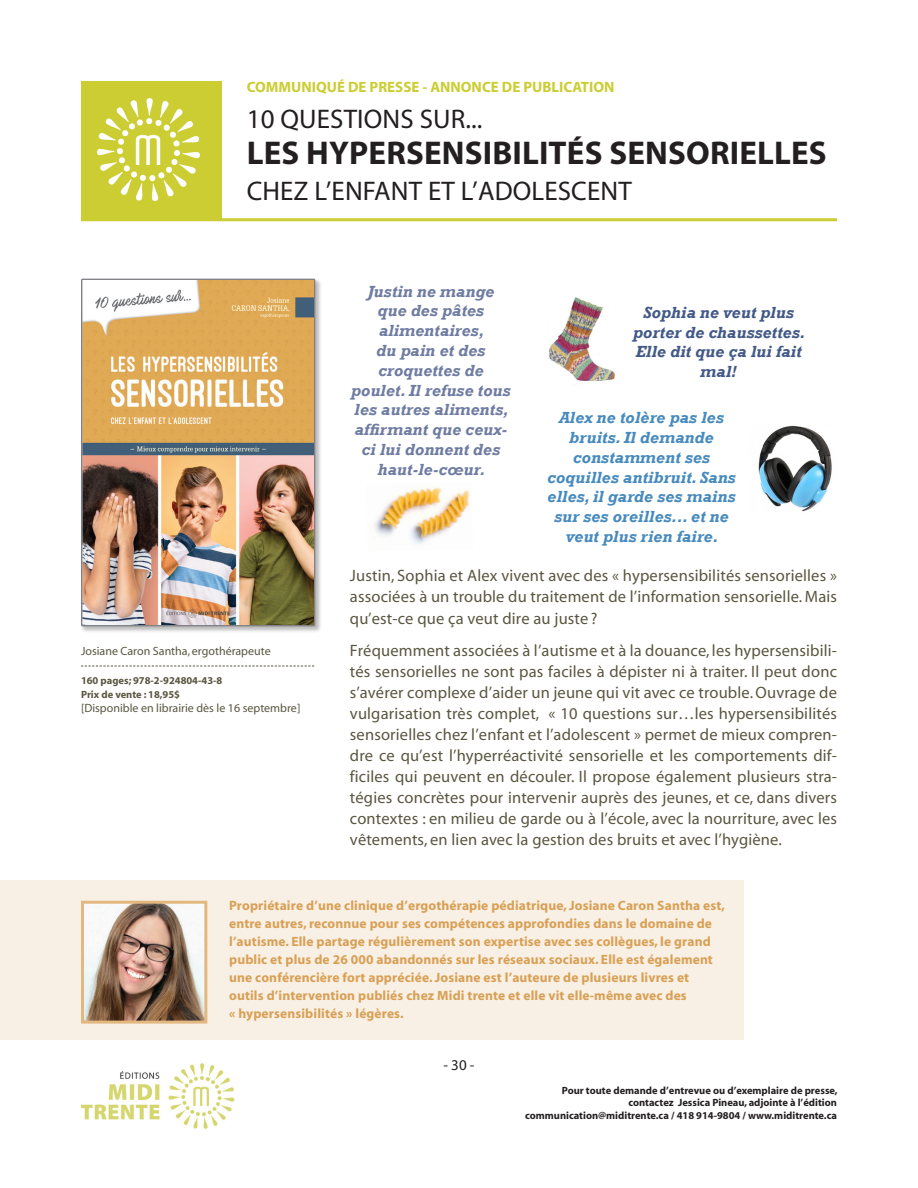
<style>
.page{position:relative;width:918px;height:1188px;background:#fff}
.page>*{position:absolute;margin:0;border:0;box-sizing:border-box;transform-origin:0 0}
.t1{font:700 33px "Myriad";letter-spacing:.005em;color:#231f20}
.t2{font:27px "Myriad";letter-spacing:.005em;color:#231f20}
.t3{font:16.5px/21px "Myriad";letter-spacing:.01em;color:#5b5641;text-align:justify}
.t4{font:italic 700 16.5px/19.8px "Rockwell";color:#6f7ca2;text-align:center}
.t5{font:italic 700 16.5px/19.8px "Rockwell";color:#478abd;text-align:center}
.t6{font:italic 700 16.5px/19.8px "Rockwell";color:#435987;text-align:center}
.t7{font:700 15px "Myriad";color:#cbcd32}
.t8{font:15px "Myriad";color:#231f20}
.t9{font:700 13.5px/18px "Myriad";letter-spacing:.01em;color:#d8a055}
.t10{font:12px "Myriad";color:#5b5641}
.t11{font:700 10.5px "Myriad";color:#231f20}
.t12{font:700 10.5px "Myriad";color:#5b5641}
</style>
<div class="page">
<div style="left:0;top:880px;width:744px;height:160px;background:#f9f0e5"></div>
<hr style="left:81px;top:218px;width:756px;height:3px;background:#cbcd32">
<div style="left:81px;top:81px;width:140px;height:140px;background:#cbcd32"></div>
<img style="left:96px;top:98px;width:104px;height:104px">
<div style="left:81px;top:278px;width:241px;height:355px;background:#231f20;opacity:.3"></div>
<img style="left:83px;top:281px;width:230px;height:343px">
<div style="left:81px;top:279px;width:234px;height:347px;border:1px solid #808285"></div>
<svg style="left:81px;top:666px;width:233px;height:1px"></svg>
<img style="left:80px;top:1063px;width:155px;height:66px">
<img style="left:85px;top:905px;width:118px;height:115px">
<div style="left:81px;top:901px;width:126px;height:123px;border:3px solid #e2b880"></div>
<img style="left:374px;top:487px;width:96px;height:58px">
<img style="left:549px;top:297px;width:66px;height:85px">
<img style="left:758px;top:425px;width:74px;height:87px">
<p class="t7" style="left:247px;top:79px;width:369px">COMMUNIQUÉ DE PRESSE - ANNONCE DE PUBLICATION</p>
<p class="t2" style="left:247px;top:106px;width:237px">10 QUESTIONS SUR...</p>
<p class="t1" style="left:247px;top:136px;width:582px">LES HYPERSENSIBILITÉS SENSORIELLES</p>
<p class="t2" style="left:247px;top:178px;width:387px">CHEZ L’ENFANT ET L’ADOLESCENT</p>
<p class="t10" style="left:81px;top:645px;width:191px">Josiane Caron Santha, ergothérapeute</p>
<p class="t12" style="left:81px;top:675px;width:143px">160 pages; 978-2-924804-43-8</p>
<p class="t12" style="left:81px;top:689px;width:101px">Prix de vente : 18,95$</p>
<p class="t10" style="left:81px;top:702px;width:221px">[Disponible en librairie dès le 16 septembre]</p>
<p class="t4" style="left:351px;top:282px;width:161px">Justin ne mange que des pâtes alimentaires,<br>du pain et des croquettes de poulet. Il refuse tous les autres aliments, affirmant que ceux&shy;ci lui donnent des</p>
<p class="t4" style="left:378px;top:460px;width:109px">haut-le-cœur.</p>
<p class="t6" style="left:633px;top:303px;width:174px">Sophia ne veut plus porter de chaussettes.<br>Elle dit que ça lui fait mal!</p>
<p class="t5" style="left:547px;top:408px;width:190px">Alex ne tolère pas les bruits. Il demande constamment ses coquilles antibruit. Sans elles, il garde ses mains sur ses oreilles... et ne veut plus rien faire.</p>
<p class="t3" style="left:350px;top:566px;width:489px">Justin, Sophia et Alex vivent avec des « hypersensibilités sensorielles » associées à un trouble du traitement de l’information sensorielle. Mais qu’est-ce que ça veut dire au juste ?</p>
<p class="t3" style="left:350px;top:640px;width:489px">Fréquemment associées à l’autisme et à la douance, les hypersensibili&shy;tés sensorielles ne sont pas faciles à dépister ni à traiter. Il peut donc s’avérer complexe d’aider un jeune qui vit avec ce trouble. Ouvrage de vulgarisation très complet, « 10 questions sur…les hypersensibilités sensorielles chez l’enfant et l’adolescent » permet de mieux compren&shy;dre ce qu’est l’hyperréactivité sensorielle et les comportements dif&shy;ficiles qui peuvent en découler. Il propose également plusieurs stra&shy;tégies concrètes pour intervenir auprès des jeunes, et ce, dans divers contextes : en milieu de garde ou à l’école, avec la nourriture, avec les vêtements, en lien avec la gestion des bruits et avec l’hygiène.</p>
<p class="t9" style="left:229px;top:897px;width:497px">Propriétaire d’une clinique d’ergothérapie pédiatrique, Josiane Caron Santha est, entre autres, reconnue pour ses compétences approfondies dans le domaine de l’autisme. Elle partage régulièrement son expertise avec ses collègues, le grand public et plus de 26 000 abandonnés sur les réseaux sociaux. Elle est également une conférencière fort appréciée. Josiane est l’auteure de plusieurs livres et outils d’intervention publiés chez Midi trente et elle vit elle-même avec des<br>« hypersensibilités » légères.</p>
<p class="t8" style="left:444px;top:1058px;width:32px">- 30 -</p>
<p class="t11" style="left:562px;top:1085px;width:277px">Pour toute demande d’entrevue ou d’exemplaire de presse,</p>
<p class="t11" style="left:628px;top:1097px;width:210px">contactez Jessica Pineau, adjointe à l’édition</p>
<p class="t11" style="left:525px;top:1110px;width:313px">communication@miditrente.ca / 418 914-9804 / www.miditrente.ca</p>
</div>
